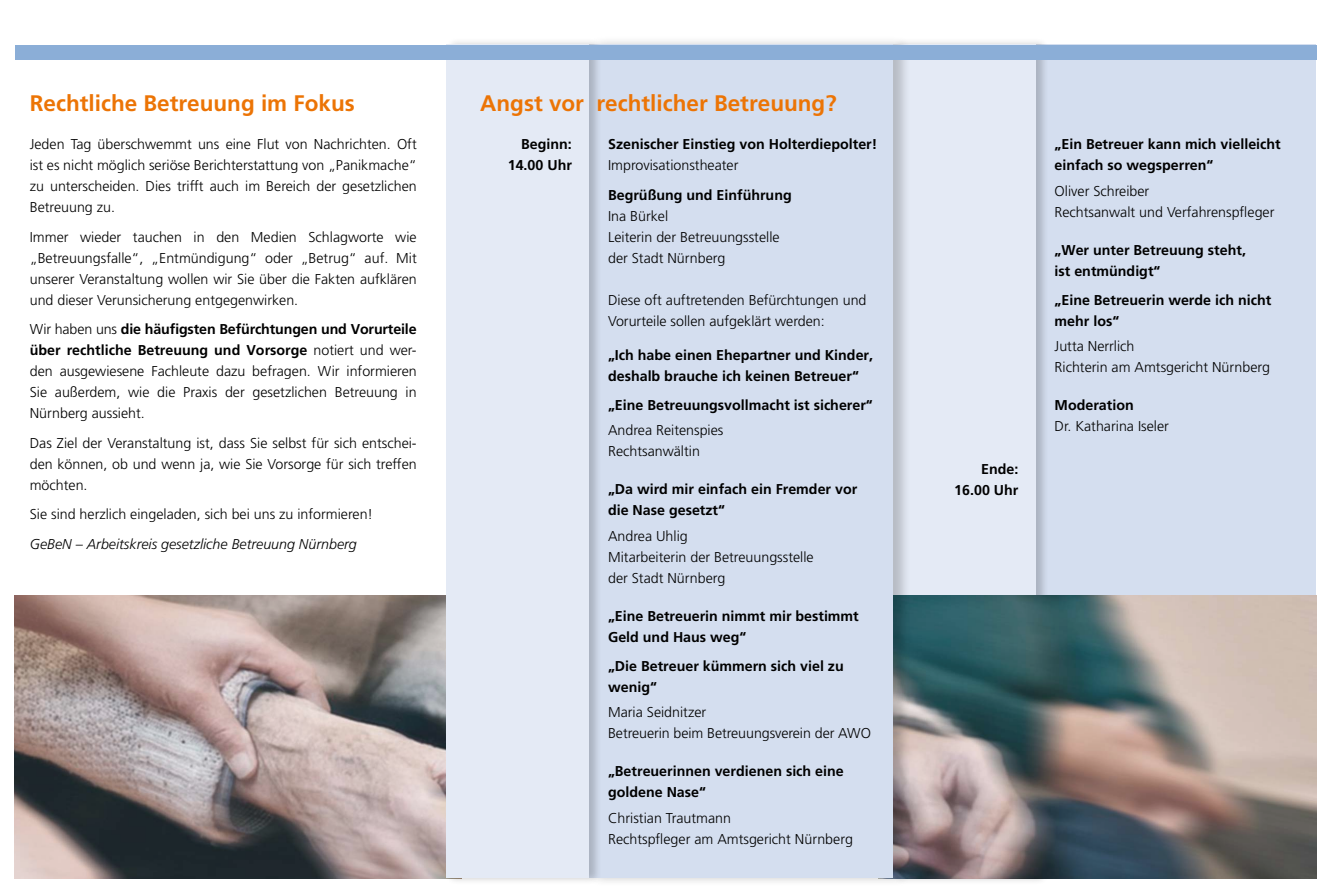
<style>
.page{position:relative;width:1331px;height:893px;background:#fff}
.page>*{position:absolute;margin:0;border:0;box-sizing:border-box;transform-origin:0 0}
.t1{font:700 22.5px "Frutiger";color:#ec7405}
.t2{font:300 14.25px/21px "Frutiger";color:#000}
.t3{font:700 14.25px/21px "Frutiger";color:#000}
.t4{font:italic 300 14.25px "Frutiger";color:#000}
.s1{font-weight:700}
</style>
<div class="page">
<div style="left:1035px;top:45px;width:281px;height:833px;background:#d4deef"></div>
<div style="left:892px;top:37px;width:157px;height:848px;background:#000;opacity:.2"></div>
<div style="left:893px;top:45px;width:142px;height:833px;background:#e4eaf5"></div>
<img style="left:911px;top:595px;width:405px;height:283px">
<img style="left:15px;top:595px;width:430px;height:283px">
<div style="left:588px;top:36px;width:323px;height:851px;background:#000;opacity:.2"></div>
<div style="left:589px;top:45px;width:304px;height:833px;background:#d4deef"></div>
<div style="left:445px;top:37px;width:158px;height:848px;background:#000;opacity:.2"></div>
<div style="left:446px;top:45px;width:143px;height:833px;background:#e4eaf5"></div>
<div style="left:15px;top:45px;width:1301px;height:15px;background:#8baed7"></div>
<h1 class="t1" style="left:30px;top:90px;width:327px">Rechtliche Betreuung im Fokus</h1>
<p class="t2" style="left:30px;top:134px;width:388px;text-align:justify">Jeden Tag überschwemmt uns eine Flut von Nachrichten. Oft ist es nicht möglich seriöse Berichterstattung von „Panikmache“ zu unterscheiden. Dies trifft auch im Bereich der gesetzlichen Betreuung zu.</p>
<p class="t2" style="left:30px;top:226px;width:388px;text-align:justify">Immer wieder tauchen in den Medien Schlagworte wie „Betreuungsfalle“, „Entmündigung“ oder „Betrug“ auf. Mit unserer Veranstaltung wollen wir Sie über die Fakten aufklären und dieser Verunsicherung entgegenwirken.</p>
<p class="t2" style="left:30px;top:319px;width:388px;text-align:justify">Wir haben uns <span class="s1">die häufigsten Befürchtungen und Vorurteile über rechtliche Betreuung und Vorsorge</span> notiert und wer&shy;den ausgewiesene Fachleute dazu befragen. Wir informieren Sie außerdem, wie die Praxis der gesetzlichen Betreuung in Nürnberg aussieht.</p>
<p class="t2" style="left:30px;top:432px;width:388px;text-align:justify">Das Ziel der Veranstaltung ist, dass Sie selbst für sich entschei&shy;den können, ob und wenn ja, wie Sie Vorsorge für sich treffen möchten.</p>
<p class="t2" style="left:30px;top:504px;width:345px">Sie sind herzlich eingeladen, sich bei uns zu informieren!</p>
<p class="t4" style="left:30px;top:536px;width:329px">GeBeN – Arbeitskreis gesetzliche Betreuung Nürnberg</p>
<h1 class="t1" style="left:480px;top:90px;width:358px">Angst vor rechtlicher Betreuung?</h1>
<p class="t3" style="left:521px;top:133px;width:52px">Beginn:</p>
<p class="t3" style="left:608px;top:133px;width:271px">Szenischer Einstieg von Holterdiepolter!</p>
<p class="t3" style="left:508px;top:154px;width:66px">14.00 Uhr</p>
<p class="t2" style="left:608px;top:155px;width:132px">Improvisationstheater</p>
<p class="t3" style="left:608px;top:184px;width:185px">Begrüßung und Einführung</p>
<p class="t2" style="left:608px;top:205px;width:173px">Ina Bürkel<br>Leiterin der Betreuungsstelle der Stadt Nürnberg</p>
<p class="t2" style="left:608px;top:289px;width:260px">Diese oft auftretenden Befürchtungen und<br>Vorurteile sollen aufgeklärt werden:</p>
<p class="t3" style="left:608px;top:344px;width:267px">„Ich habe einen Ehepartner und Kinder, deshalb brauche ich keinen Betreuer“</p>
<p class="t3" style="left:608px;top:395px;width:266px">„Eine Betreuungsvollmacht ist sicherer“</p>
<p class="t2" style="left:608px;top:420px;width:117px">Andrea Reitenspies<br>Rechtsanwältin</p>
<p class="t3" style="left:608px;top:479px;width:251px">„Da wird mir einfach ein Fremder vor die Nase gesetzt“</p>
<p class="t2" style="left:608px;top:525px;width:207px">Andrea Uhlig<br>Mitarbeiterin der Betreuungsstelle der Stadt Nürnberg</p>
<p class="t3" style="left:608px;top:605px;width:252px">„Eine Betreuerin nimmt mir bestimmt<br>Geld und Haus weg“</p>
<p class="t3" style="left:608px;top:656px;width:237px">„Die Betreuer kümmern sich viel zu wenig“</p>
<p class="t2" style="left:608px;top:702px;width:264px">Maria Seidnitzer<br>Betreuerin beim Betreuungsverein der AWO</p>
<p class="t3" style="left:608px;top:761px;width:237px">„Betreuerinnen verdienen sich eine goldene Nase“</p>
<p class="t2" style="left:608px;top:807px;width:246px">Christian Trautmann<br>Rechtspfleger am Amtsgericht Nürnberg</p>
<p class="t3" style="left:954px;top:458px;width:66px;text-align:right">Ende:<br>16.00 Uhr</p>
<p class="t3" style="left:1054px;top:134px;width:228px">„Ein Betreuer kann mich vielleicht einfach so wegsperren“</p>
<p class="t2" style="left:1054px;top:180px;width:221px">Oliver Schreiber<br>Rechtsanwalt und Verfahrenspfleger</p>
<p class="t3" style="left:1054px;top:239px;width:193px">„Wer unter Betreuung steht, ist entmündigt“</p>
<p class="t3" style="left:1054px;top:290px;width:218px">„Eine Betreuerin werde ich nicht mehr los“</p>
<p class="t2" style="left:1054px;top:336px;width:217px">Jutta Nerrlich<br>Richterin am Amtsgericht Nürnberg</p>
<p class="t3" style="left:1054px;top:395px;width:81px">Moderation</p>
<p class="t2" style="left:1054px;top:416px;width:116px">Dr. Katharina Iseler</p>
</div>
